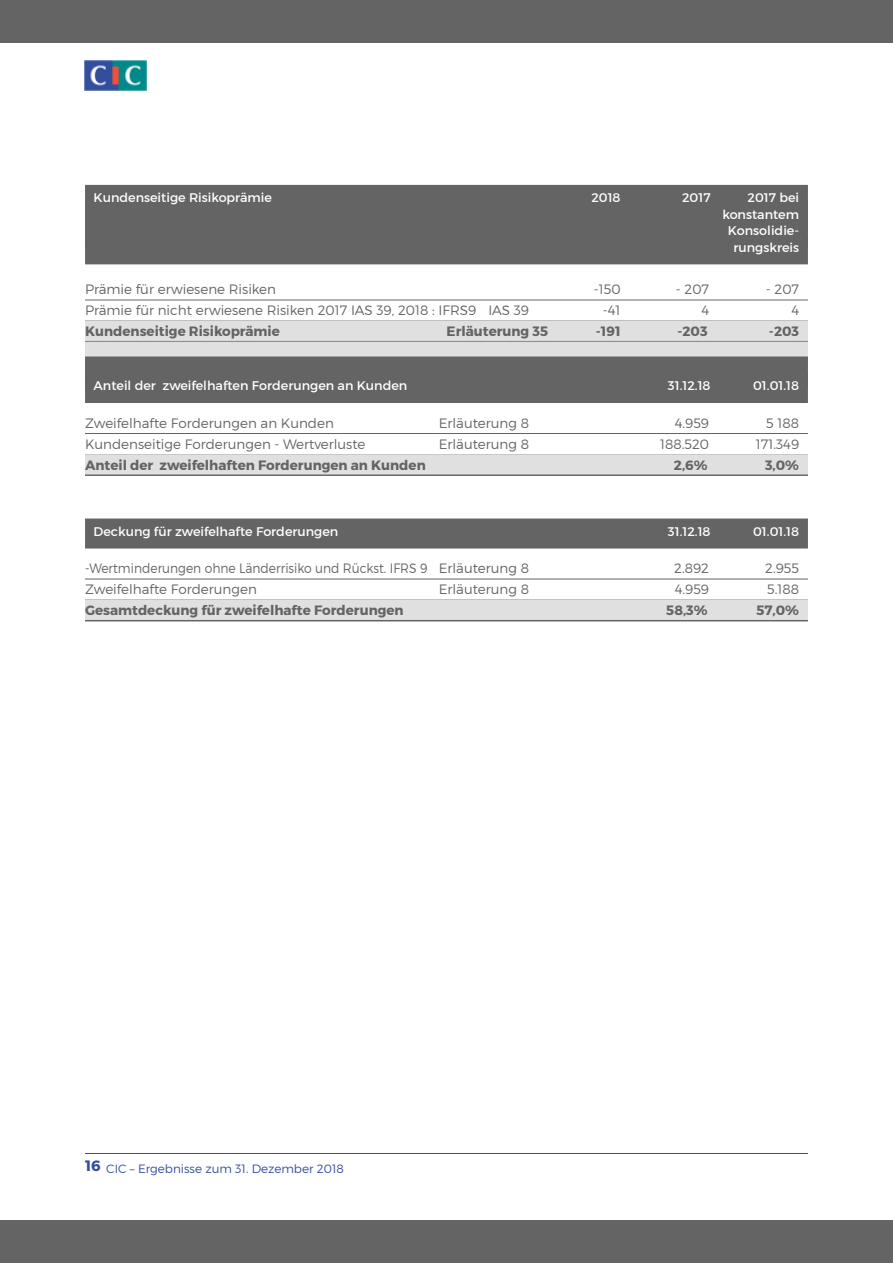
<style>
.page{position:relative;width:893px;height:1263px;background:#fff}
.page>*{position:absolute;margin:0;border:0;box-sizing:border-box;transform-origin:0 0}
.t1{font:300 13.5px "Montserrat";color:#646464}
.t2{font:700 13.5px "Montserrat";color:#646464}
.t3{font:300 13.5px "Montserrat";color:#646464;scale:.91 1}
.t4{font:12.75px/16.5px "Montserrat";color:#fff;text-align:right}
.t5{font:300 12px "Montserrat";color:#344d9d}
</style>
<div class="page">
<img style="left:84px;top:61px;width:63px;height:30px">
<hr style="left:85px;top:1153px;width:723px;height:1px;background:#344d9d">
<div style="left:0;top:0;width:893px;height:43px;background:#646464"></div>
<div style="left:0;top:1220px;width:893px;height:43px;background:#646464"></div>
<div style="left:85px;top:185px;width:723px;height:30px;background:#646464"></div>
<div style="left:85px;top:201px;width:723px;height:30px;background:#646464"></div>
<div style="left:85px;top:218px;width:723px;height:30px;background:#646464"></div>
<div style="left:85px;top:234px;width:723px;height:30px;background:#646464"></div>
<hr style="left:85px;top:300px;width:723px;height:1px;background:#646464">
<div style="left:85px;top:321px;width:723px;height:20px;background:#e0e0e0"></div>
<hr style="left:85px;top:341px;width:723px;height:1px;background:#646464">
<div style="left:85px;top:342px;width:723px;height:20px;background:#e0e0e0"></div>
<div style="left:85px;top:356px;width:723px;height:30px;background:#646464"></div>
<div style="left:85px;top:373px;width:723px;height:30px;background:#646464"></div>
<hr style="left:85px;top:433px;width:723px;height:1px;background:#646464">
<div style="left:85px;top:454px;width:723px;height:20px;background:#e0e0e0"></div>
<hr style="left:85px;top:474px;width:723px;height:2px;background:#646464">
<div style="left:85px;top:518px;width:723px;height:30px;background:#646464"></div>
<hr style="left:85px;top:579px;width:723px;height:1px;background:#646464">
<div style="left:85px;top:600px;width:723px;height:20px;background:#e0e0e0"></div>
<hr style="left:85px;top:620px;width:723px;height:1px;background:#646464">
<p class="t4" style="left:94px;top:189px;width:180px">Kundenseitige Risikoprämie</p>
<p class="t4" style="left:591px;top:189px;width:31px">2018</p>
<p class="t4" style="left:682px;top:189px;width:30px">2017</p>
<p class="t4" style="left:722px;top:189px;width:78px">2017 bei konstantem<br>Konsolidie&shy;rungskreis</p>
<p class="t1" style="left:85px;top:281px;width:193px">Prämie für erwiesene Risiken</p>
<p class="t1" style="left:594px;top:281px;width:28px">-150</p>
<p class="t1" style="left:676px;top:281px;width:35px">- 207</p>
<p class="t1" style="left:766px;top:281px;width:35px">- 207</p>
<p class="t1" style="left:85px;top:302px;width:446px">Prämie für nicht erwiesene Risiken 2017 IAS 39, 2018 : IFRS9 IAS 39</p>
<p class="t1" style="left:603px;top:302px;width:19px">-41</p>
<p class="t1" style="left:701px;top:302px;width:9px">4</p>
<p class="t1" style="left:791px;top:302px;width:9px">4</p>
<p class="t2" style="left:85px;top:323px;width:196px">Kundenseitige Risikoprämie</p>
<p class="t2" style="left:447px;top:323px;width:103px">Erläuterung 35</p>
<p class="t2" style="left:596px;top:323px;width:26px">-191</p>
<p class="t2" style="left:677px;top:323px;width:32px">-203</p>
<p class="t2" style="left:769px;top:323px;width:32px">-203</p>
<p class="t4" style="left:94px;top:377px;width:315px">Anteil der zweifelhaften Forderungen an Kunden</p>
<p class="t4" style="left:668px;top:377px;width:44px">31.12.18</p>
<p class="t4" style="left:753px;top:377px;width:47px">01.01.18</p>
<p class="t1" style="left:85px;top:415px;width:250px">Zweifelhafte Forderungen an Kunden</p>
<p class="t1" style="left:439px;top:415px;width:92px">Erläuterung 8</p>
<p class="t1" style="left:675px;top:415px;width:36px">4.959</p>
<p class="t1" style="left:766px;top:415px;width:34px">5 188</p>
<p class="t1" style="left:85px;top:436px;width:282px">Kundenseitige Forderungen - Wertverluste</p>
<p class="t1" style="left:439px;top:436px;width:92px">Erläuterung 8</p>
<p class="t1" style="left:660px;top:436px;width:51px">188.520</p>
<p class="t1" style="left:756px;top:436px;width:45px">171.349</p>
<p class="t2" style="left:85px;top:457px;width:342px">Anteil der zweifelhaften Forderungen an Kunden</p>
<p class="t2" style="left:674px;top:457px;width:35px">2,6%</p>
<p class="t2" style="left:765px;top:457px;width:36px">3,0%</p>
<p class="t4" style="left:94px;top:523px;width:246px">Deckung für zweifelhafte Forderungen</p>
<p class="t4" style="left:668px;top:523px;width:44px">31.12.18</p>
<p class="t4" style="left:753px;top:523px;width:47px">01.01.18</p>
<p class="t3" style="left:85px;top:560px;width:489px">-Wertminderungen ohne Länderrisiko und Rückst. IFRS 9 Erläuterung 8</p>
<p class="t1" style="left:674px;top:560px;width:36px">2.892</p>
<p class="t1" style="left:765px;top:560px;width:35px">2.955</p>
<p class="t1" style="left:85px;top:581px;width:173px">Zweifelhafte Forderungen</p>
<p class="t1" style="left:439px;top:581px;width:92px">Erläuterung 8</p>
<p class="t1" style="left:675px;top:581px;width:36px">4.959</p>
<p class="t1" style="left:767px;top:581px;width:33px">5.188</p>
<p class="t2" style="left:85px;top:602px;width:320px">Gesamtdeckung für zweifelhafte Forderungen</p>
<p class="t2" style="left:666px;top:602px;width:43px">58,3%</p>
<p class="t2" style="left:756px;top:602px;width:44px">57,0%</p>
<p class="t5" style="left:85px;top:1161px;width:260px"><sup>16</sup> CIC – Ergebnisse zum 31. Dezember 2018</p>
</div>
